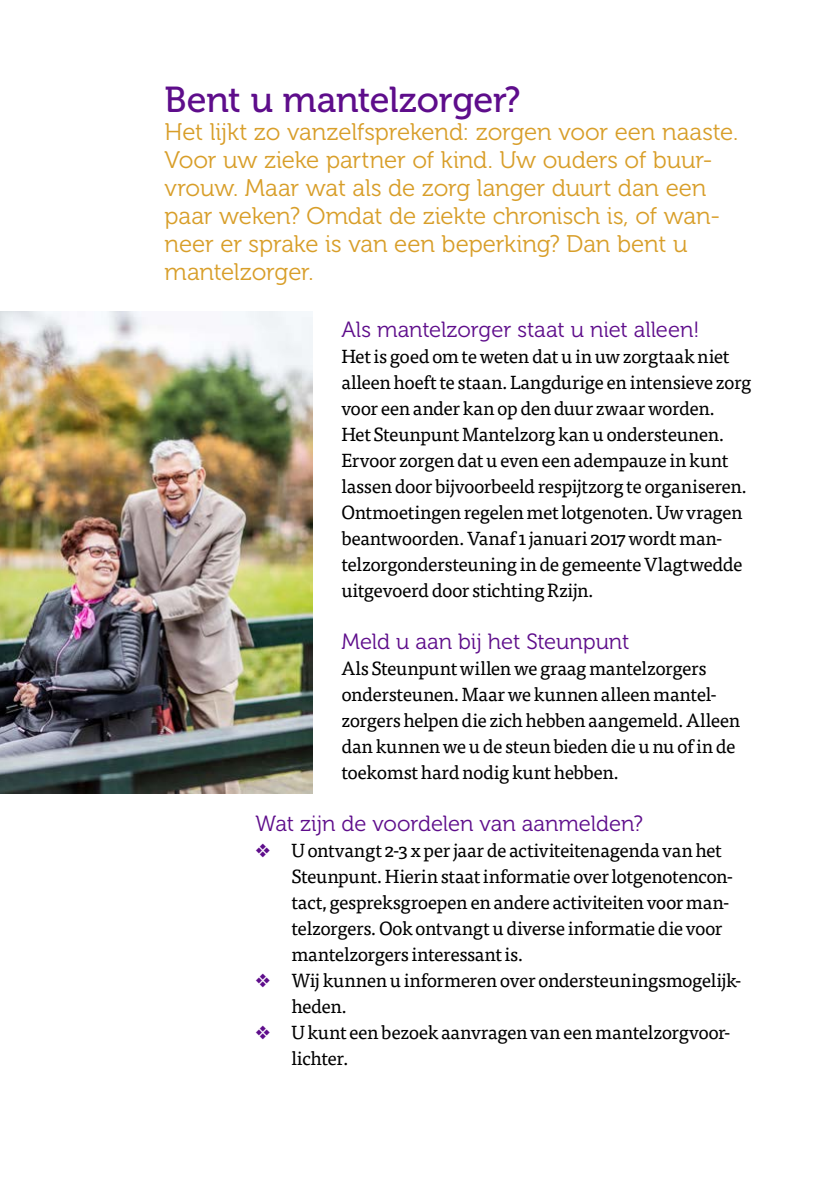
<style>
.page{position:relative;width:840px;height:1191px;background:#fff}
.page>*{position:absolute;margin:0;border:0;box-sizing:border-box;transform-origin:0 0}
.Kop{font:36px "Museo 500";letter-spacing:-.01em;color:#5e0d8b}
.Intro{font:24px/28px "Museo 300";letter-spacing:-.005em;color:#d89e29}
.T-kop{font:22px "Museo 300";letter-spacing:-.005em;color:#5e0d8b}
.Plat{font:19px/26px "Tisa Pro";letter-spacing:-.025em;color:#000}
.s1{color:#5e0d8b}
</style>
<div class="page">
<img style="left:0;top:312px;width:313px;height:481px">
<p class="Kop" style="left:164px;top:80px;width:357px">Bent u mantelzorger?</p>
<p class="Intro" style="left:164px;top:118px;width:575px">Het lijkt zo vanzelfsprekend: zorgen voor een naaste.<br>Voor uw zieke partner of kind. Uw ouders of buur&shy;vrouw. Maar wat als de zorg langer duurt dan een paar weken? Omdat de ziekte chronisch is, of wan&shy;neer er sprake is van een beperking? Dan bent u mantelzorger.</p>
<p class="T-kop" style="left:341px;top:318px;width:359px">Als mantelzorger staat u niet alleen!</p>
<p class="Plat" style="left:341px;top:342px;width:411px">Het is goed om te weten dat u in uw zorgtaak niet alleen hoeft te staan. Langdurige en intensieve zorg voor een ander kan op den duur zwaar worden.<br>Het Steunpunt Mantelzorg kan u ondersteunen.<br>Ervoor zorgen dat u even een adempauze in kunt lassen door bijvoorbeeld respijtzorg te organiseren.<br>Ontmoetingen regelen met lotgenoten. Uw vragen beantwoorden. Vanaf 1 januari 2017 wordt man&shy;telzorgondersteuning in de gemeente Vlagtwedde uitgevoerd door stichting Rzijn.</p>
<p class="T-kop" style="left:341px;top:630px;width:289px">Meld u aan bij het Steunpunt</p>
<p class="Plat" style="left:341px;top:654px;width:400px">Als Steunpunt willen we graag mantelzorgers ondersteunen. Maar we kunnen alleen mantel&shy;zorgers helpen die zich hebben aangemeld. Alleen dan kunnen we u de steun bieden die u nu of in de toekomst hard nodig kunt hebben.</p>
<p class="T-kop" style="left:255px;top:812px;width:389px">Wat zijn de voordelen van aanmelden?</p>
<p class="Plat" style="left:291px;top:836px;width:443px;text-indent:-36px"><span class="s1">❖</span> U ontvangt 2-3 x per jaar de activiteitenagenda van het Steunpunt. Hierin staat informatie over lotgenotencon&shy;tact, gespreksgroepen en andere activiteiten voor man&shy;telzorgers. Ook ontvangt u diverse informatie die voor mantelzorgers interessant is.</p>
<p class="Plat" style="left:291px;top:966px;width:451px;text-indent:-36px"><span class="s1">❖</span> Wij kunnen u informeren over ondersteuningsmogelijk&shy;heden.</p>
<p class="Plat" style="left:291px;top:1018px;width:440px;text-indent:-36px"><span class="s1">❖</span> U kunt een bezoek aanvragen van een mantelzorgvoor&shy;lichter.</p>
</div>
